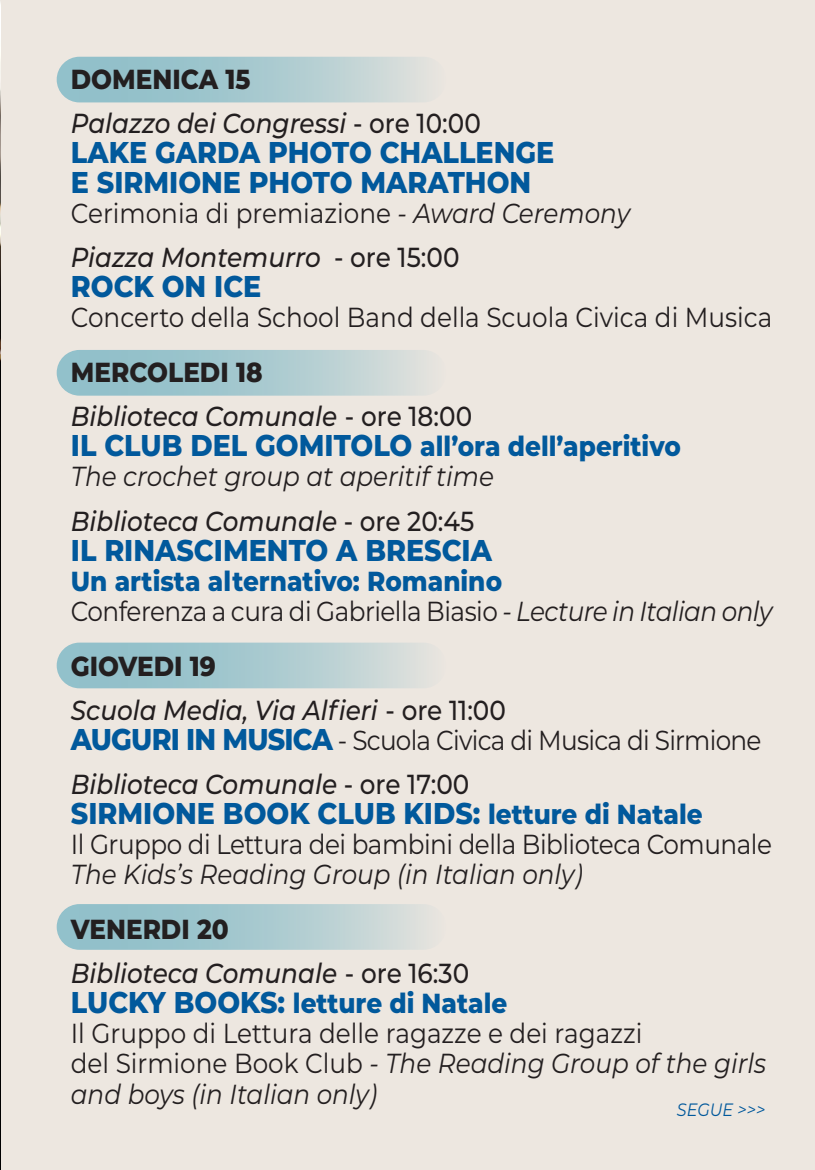
<style>
.page{position:relative;width:815px;height:1170px;background:#fff}
.page>*{position:absolute;margin:0;border:0;box-sizing:border-box;transform-origin:0 0}
.t1{font:800 30px/30px "Montserrat";color:#01599c;scale:.9 1}
.t2{font:27.5px/30px "Montserrat";color:#231f20;scale:.9 1}
.t3{font:27.5px/30px "Montserrat";letter-spacing:-.02em;color:#231f20;scale:.9 1}
.t4{font:italic 500 27.5px/44.2px "Montserrat";color:#231f20;scale:.9 1}
.t5{font:italic 27.5px/30px "Montserrat";color:#231f20;scale:.9 1}
.t6{font:italic 18px "Montserrat";color:#01599c;scale:.9 1}
.s1{font-weight:800;font-style:normal}
.s2{font-style:normal}
.s3{font-style:italic}
.s4{font-weight:500;font-style:italic}
.s5{font-weight:500}
.s6{font-weight:800;font-style:normal;font-size:30px;color:#01599c}
.s7{font-weight:800;font-style:normal;color:#01599c}
.s8{font-weight:800;color:#01599c}
.s9{font-weight:800;font-size:30px;color:#01599c}
.s10{font-size:27.5px}
</style>
<div class="page">
<div style="left:0;top:0;width:815px;height:1169px;background:#ede7e0"></div>
<svg style="left:57px;top:57px;width:389px;height:45px"></svg>
<svg style="left:57px;top:350px;width:389px;height:45px"></svg>
<svg style="left:57px;top:642px;width:389px;height:46px"></svg>
<svg style="left:57px;top:904px;width:389px;height:45px"></svg>
<img style="left:0;top:2px;width:1px;height:195px">
<hr style="left:0;top:197px;width:1px;height:972px;background:#000">
<p class="t4" style="left:71px;top:56px;width:457px"><span class="s1">DOMENICA 15<br></span>Palazzo dei Congressi <span class="s2">- ore 10:00</span></p>
<p class="t1" style="left:71px;top:136px;width:539px">LAKE GARDA PHOTO CHALLENGE<br>E SIRMIONE PHOTO MARATHON</p>
<p class="t2" style="left:71px;top:190px;width:623px;line-height:44.2px">Cerimonia di premiazione <span class="s3">- Award Ceremony<br></span><span class="s4">Piazza Montemurro</span> <span class="s5">- ore 15:00</span></p>
<p class="t1" style="left:71px;top:270px;width:213px">ROCK ON ICE</p>
<p class="t2" style="left:71px;top:301px;width:781px">Concerto della School Band della Scuola Civica di Musica</p>
<p class="t4" style="left:71px;top:349px;width:447px"><span class="s1">MERCOLEDI 18<br></span>Biblioteca Comunale <span class="s2">- ore 18:00</span></p>
<p class="t5" style="left:71px;top:430px;width:679px"><span class="s6">IL CLUB DEL GOMITOLO</span> <span class="s7">all’ora dell’aperitivo<br></span>The crochet group at aperitif time</p>
<p class="t4" style="left:71px;top:497px;width:450px">Biblioteca Comunale <span class="s2">- ore 20:45</span></p>
<p class="t1" style="left:71px;top:533px;width:469px">IL RINASCIMENTO A BRESCIA</p>
<p class="t3" style="left:71px;top:565px;width:781px"><span class="s8">Un artista alternativo: Romanino<br></span>Conferenza a cura di Gabriella Biasio <span class="s3">- Lecture in Italian only</span></p>
<p class="t4" style="left:71px;top:642px;width:485px"><span class="s1">GIOVEDI 19<br></span>Scuola Media, Via Alfieri <span class="s2">- ore 11:00</span></p>
<p class="t3" style="left:71px;top:717px;width:769px;line-height:44.2px"><span class="s9">AUGURI IN MUSICA</span> - Scuola Civica di Musica di Sirmione<br><span class="s4">Biblioteca Comunale</span> <span class="s5">- ore 17:00</span></p>
<p class="t1" style="left:71px;top:796px;width:704px">SIRMIONE BOOK CLUB KIDS: <span class="s10">letture di Natale</span></p>
<p class="t3" style="left:71px;top:828px;width:781px">Il Gruppo di Lettura dei bambini della Biblioteca Comunale</p>
<p class="t5" style="left:71px;top:858px;width:570px">The Kids’s Reading Group (in Italian only)</p>
<p class="t4" style="left:71px;top:906px;width:444px"><span class="s1">VENERDI 20<br></span>Biblioteca Comunale <span class="s2">- ore 16:30</span></p>
<p class="t2" style="left:71px;top:987px;width:774px"><span class="s9">LUCKY BOOKS:</span> <span class="s8">letture di Natale<br></span>Il Gruppo di Lettura delle ragazze e dei ragazzi<br>del Sirmione Book Club <span class="s3">- The Reading Group of the girls and boys (in Italian only)</span></p>
<p class="t6" style="left:677px;top:1097px;width:100px">SEGUE &gt;&gt;&gt;</p>
</div>
